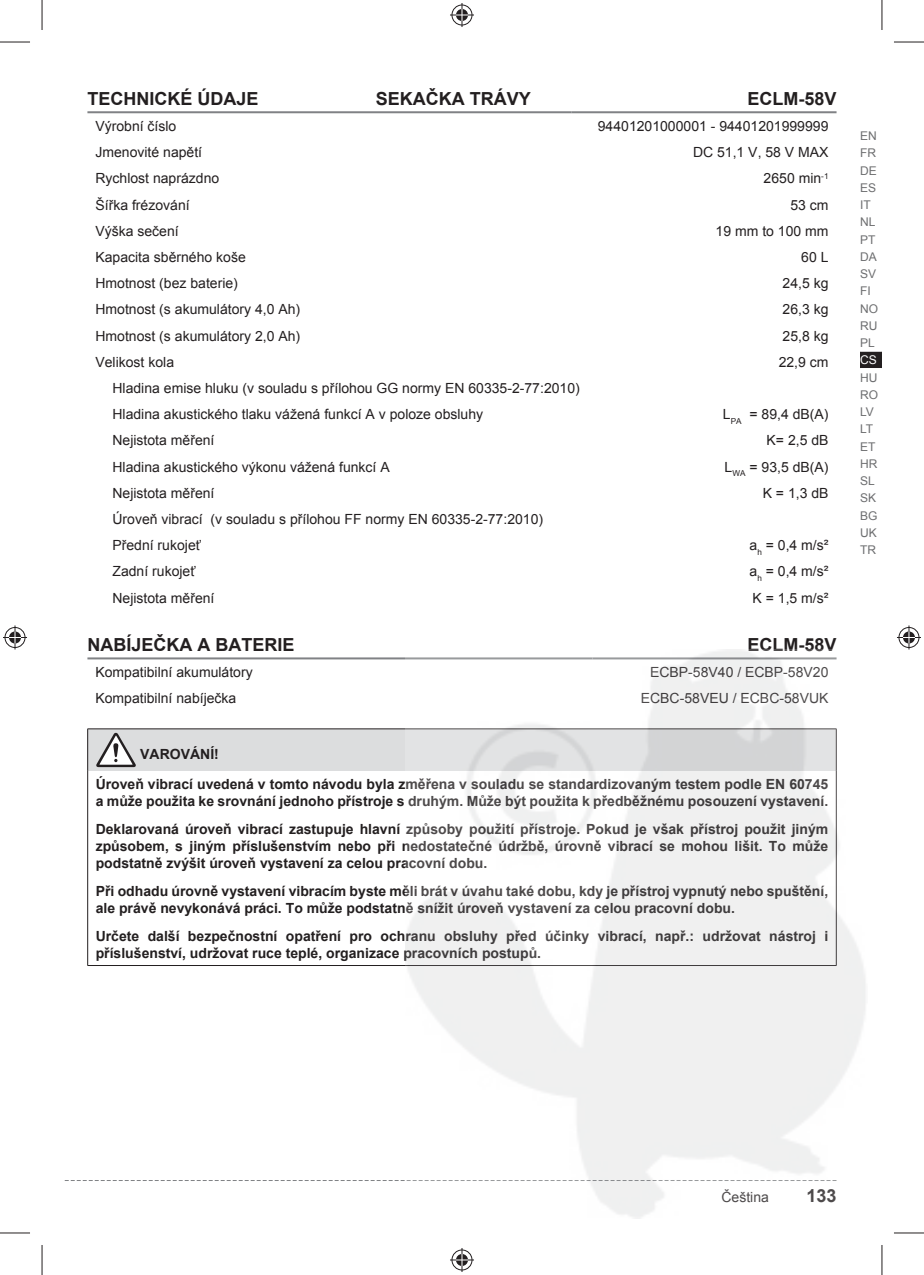
<style>
.page{position:relative;width:924px;height:1275px;background:#fff}
.page>*{position:absolute;margin:0;border:0;box-sizing:border-box;transform-origin:0 0}
.t1{font:700 18px "Arial";color:#231f20}
.t2{font:700 14px/16.8px "Arial";color:#231f20}
.t3{font:14px/26.2px "Arial";color:#231f20}
.t4{font:12px/17.2px "Arial";color:#6d6e70}
.t5{font:12px "Arial";color:#fff}
</style>
<div class="page">
<div style="left:859px;top:351px;width:22px;height:17px;background:#231f20"></div>
<svg style="left:859px;top:351px;width:22px;height:1px"></svg>
<svg style="left:65px;top:1180px;width:340px;height:1px"></svg>
<hr style="left:87px;top:111px;width:484px;height:2px;background:#808285">
<hr style="left:571px;top:111px;width:265px;height:2px;background:#808285">
<hr style="left:87px;top:657px;width:505px;height:2px;background:#808285">
<div style="left:88px;top:729px;width:747px;height:42px;background:#dcddde"></div>
<hr style="left:87px;top:728px;width:749px;height:1px;background:#231f20">
<hr style="left:87px;top:729px;width:1px;height:42px;background:#231f20">
<hr style="left:87px;top:771px;width:1px;height:194px;background:#231f20">
<hr style="left:87px;top:965px;width:749px;height:1px;background:#231f20">
<svg style="left:96px;top:732px;width:40px;height:35px"></svg>
<hr style="left:0;top:42px;width:30px;height:1px;background:#231f20">
<hr style="left:893px;top:42px;width:30px;height:1px;background:#231f20">
<hr style="left:0;top:1232px;width:30px;height:1px;background:#231f20">
<hr style="left:893px;top:1232px;width:30px;height:1px;background:#231f20">
<hr style="left:42px;top:0;width:1px;height:30px;background:#231f20">
<hr style="left:42px;top:1245px;width:1px;height:30px;background:#231f20">
<hr style="left:881px;top:0;width:1px;height:30px;background:#231f20">
<hr style="left:881px;top:1245px;width:1px;height:30px;background:#231f20">
<svg style="left:450px;top:3px;width:24px;height:24px"></svg>
<svg style="left:450px;top:1248px;width:24px;height:24px"></svg>
<svg style="left:3px;top:625px;width:24px;height:24px"></svg>
<svg style="left:897px;top:625px;width:23px;height:24px"></svg>
<img style="left:405px;top:649px;width:461px;height:569px">
<p class="t1" style="left:87px;top:88px;width:172px">TECHNICKÉ ÚDAJE</p>
<p class="t1" style="left:375px;top:88px;width:157px">SEKAČKA TRÁVY</p>
<p class="t1" style="left:747px;top:88px;width:91px">ECLM-58V</p>
<p class="t3" style="left:95px;top:113px;width:82px">Výrobní číslo</p>
<p class="t3" style="left:597px;top:113px;width:232px">94401201000001 - 94401201999999</p>
<p class="t3" style="left:95px;top:139px;width:108px">Jmenovité napětí</p>
<p class="t3" style="left:692px;top:139px;width:137px">DC 51,1 V, 58 V MAX</p>
<p class="t3" style="left:95px;top:165px;width:125px">Rychlost naprázdno</p>
<p class="t3" style="left:763px;top:165px;width:66px">2650 min<sup>-1</sup></p>
<p class="t3" style="left:95px;top:191px;width:96px">Šířka frézování</p>
<p class="t3" style="left:790px;top:191px;width:40px">53 cm</p>
<p class="t3" style="left:95px;top:218px;width:85px">Výška sečení</p>
<p class="t3" style="left:715px;top:218px;width:114px">19 mm to 100 mm</p>
<p class="t3" style="left:95px;top:244px;width:152px">Kapacita sběrného koše</p>
<p class="t3" style="left:800px;top:244px;width:29px">60 L</p>
<p class="t3" style="left:95px;top:270px;width:144px">Hmotnost (bez baterie)</p>
<p class="t3" style="left:782px;top:270px;width:47px">24,5 kg</p>
<p class="t3" style="left:95px;top:296px;width:206px">Hmotnost (s akumulátory 4,0 Ah)</p>
<p class="t3" style="left:782px;top:296px;width:47px">26,3 kg</p>
<p class="t3" style="left:95px;top:322px;width:206px">Hmotnost (s akumulátory 2,0 Ah)</p>
<p class="t3" style="left:782px;top:322px;width:47px">25,8 kg</p>
<p class="t3" style="left:95px;top:349px;width:80px">Velikost kola</p>
<p class="t3" style="left:778px;top:349px;width:51px">22,9 cm</p>
<p class="t3" style="left:112px;top:375px;width:468px">Hladina emise hluku (v souladu s přílohou GG normy EN 60335-2-77:2010)<br>Hladina akustického tlaku vážená funkcí A v poloze obsluhy</p>
<p class="t3" style="left:722px;top:401px;width:107px">L<sub>PA</sub> = 89,4 dB(A)</p>
<p class="t3" style="left:112px;top:427px;width:103px">Nejistota měření</p>
<p class="t3" style="left:766px;top:427px;width:63px">K= 2,5 dB</p>
<p class="t3" style="left:112px;top:453px;width:279px">Hladina akustického výkonu vážená funkcí A</p>
<p class="t3" style="left:724px;top:453px;width:105px">L<sub>WA</sub> = 93,5 dB(A)</p>
<p class="t3" style="left:112px;top:480px;width:103px">Nejistota měření</p>
<p class="t3" style="left:762px;top:480px;width:67px">K = 1,3 dB</p>
<p class="t3" style="left:112px;top:506px;width:432px">Úroveň vibrací (v souladu s přílohou FF normy EN 60335-2-77:2010)<br>Přední rukojeť</p>
<p class="t3" style="left:749px;top:532px;width:80px">a<sub>h</sub> = 0,4 m/s²</p>
<p class="t3" style="left:112px;top:558px;width:85px">Zadní rukojeť</p>
<p class="t3" style="left:749px;top:558px;width:80px">a<sub>h</sub> = 0,4 m/s²</p>
<p class="t3" style="left:112px;top:584px;width:103px">Nejistota měření</p>
<p class="t3" style="left:752px;top:584px;width:77px">K = 1,5 m/s²</p>
<p class="t1" style="left:87px;top:634px;width:208px">NABÍJEČKA A BATERIE</p>
<p class="t1" style="left:747px;top:634px;width:91px">ECLM-58V</p>
<p class="t3" style="left:95px;top:659px;width:159px">Kompatibilní akumulátory</p>
<p class="t3" style="left:649px;top:659px;width:180px">ECBP-58V40 / ECBP-58V20</p>
<p class="t3" style="left:95px;top:685px;width:142px">Kompatibilní nabíječka</p>
<p class="t3" style="left:640px;top:685px;width:189px">ECBC-58VEU / ECBC-58VUK</p>
<p class="t2" style="left:96px;top:739px;width:733px;line-height:29.6px;text-indent:45px">VAROVÁNÍ!<br>Úroveň vibrací uvedená v tomto návodu byla změřena v souladu se standardizovaným testem podle EN 60745</p>
<p class="t2" style="left:96px;top:787px;width:733px;line-height:28.2px">a může použita ke srovnání jednoho přístroje s druhým. Může být použita k předběžnému posouzení vystavení.<br>Deklarovaná úroveň vibrací zastupuje hlavní způsoby použití přístroje. Pokud je však přístroj použit jiným</p>
<p class="t2" style="left:96px;top:837px;width:733px">způsobem, s jiným příslušenstvím nebo při nedostatečné údržbě, úrovně vibrací se mohou lišit. To může podstatně zvýšit úroveň vystavení za celou pracovní dobu.</p>
<p class="t2" style="left:96px;top:882px;width:733px">Při odhadu úrovně vystavení vibracím byste měli brát v úvahu také dobu, kdy je přístroj vypnutý nebo spuštění, ale právě nevykonává práci. To může podstatně snížit úroveň vystavení za celou pracovní dobu.</p>
<p class="t2" style="left:96px;top:927px;width:733px">Určete další bezpečnostní opatření pro ochranu obsluhy před účinky vibrací, např.: udržovat nástroj i příslušenství, udržovat ruce teplé, organizace pracovních postupů.</p>
<p class="t4" style="left:859px;top:127px;width:19px">EN<br>FR<br>DE<br>ES<br>IT<br>NL<br>PT<br>DA<br>SV<br>FI<br>NO<br>RU<br>PL</p>
<p class="t5" style="left:859px;top:353px;width:18px">CS</p>
<p class="t4" style="left:859px;top:369px;width:19px">HU<br>RO<br>LV<br>LT<br>ET<br>HR<br>SL<br>SK<br>BG<br>UK<br>TR</p>
<p class="t3" style="left:721px;top:1184px;width:49px">Čeština</p>
<p class="t1" style="left:806px;top:1185px;width:32px">133</p>
</div>
